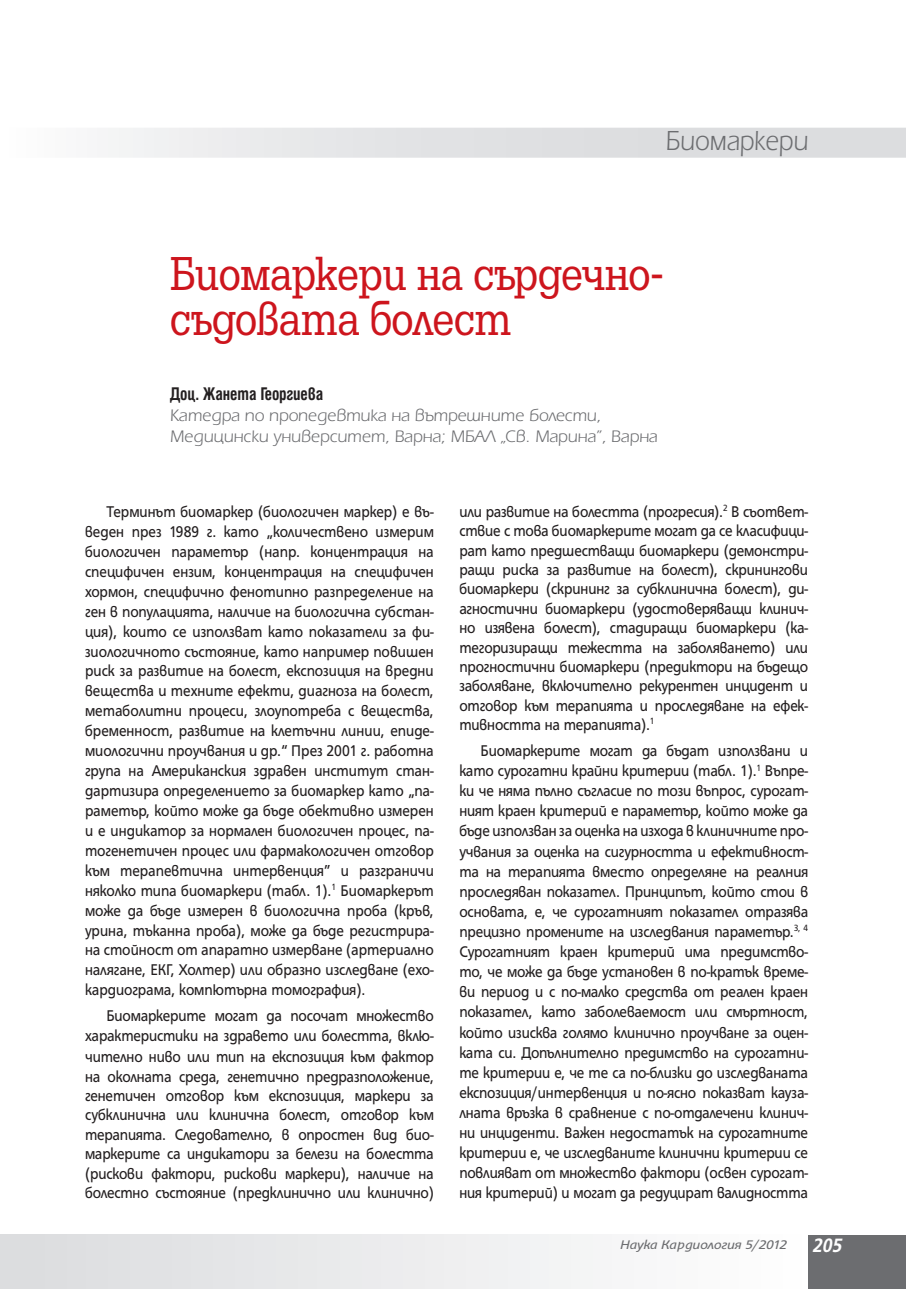
<style>
.page{position:relative;width:906px;height:1289px;background:#fff}
.page>*{position:absolute;margin:0;border:0;box-sizing:border-box;transform-origin:0 0}
.t1{font:50.4px/45px "Egyptian Bg";color:#cd151d;scale:.83 1}
.t2{font:300 29.7px "Erika Bg";color:#6c6d70;scale:.91 1}
.t3{font:italic 700 21px "HS Grotesk Bg";color:#fff;scale:.9 1}
.t4{font:700 condensed 19.8px "Helen Bg";color:#231f20;scale:.91 1}
.t5{font:300 18px/21px "Erika Bg";color:#6c6d70}
.t6{font:16.8px/20px "HS Grotesk Bg";letter-spacing:-.01em;color:#231f20;text-align:justify;scale:.9 1}
.t7{font:italic 13.5px "HS Grotesk Bg";letter-spacing:-.01em;color:#6c6d70;scale:1.1 1}
</style>
<div class="page">
<div style="left:0;top:1234px;width:808px;height:54px;background:linear-gradient(to right,#dadcde,#fefefe)"></div>
<div style="left:808px;top:1234px;width:98px;height:54px;background:#6c6d70"></div>
<div style="left:1px;top:128px;width:905px;height:30px;background:linear-gradient(to right,#f5f6f6,#d5d6d8)"></div>
<h2 class="t2" style="left:666px;top:131px;width:158px">Биомаркери</h2>
<h1 class="t1" style="left:170px;top:255px;width:596px">Биомаркери на сърдечно&shy;съдовата болест</h1>
<p class="t4" style="left:170px;top:387px;width:170px">Доц. Жанета Георгиева</p>
<p class="t5" style="left:170px;top:406px;width:489px">Катедра по пропедевтика на вътрешните болести,<br>Медицински университет, Варна; МБАЛ „Св. Марина”, Варна</p>
<p class="t6" style="left:85px;top:503px;width:389px;text-indent:21px">Терминът биомаркер (биологичен маркер) е въ&shy;веден през 1989 г. като „количествено измерим биологичен параметър (напр. концентрация на специфичен ензим, концентрация на специфичен хормон, специфично фенотипно разпределение на ген в популацията, наличие на биологична субстан&shy;ция), които се използват като показатели за фи&shy;зиологичното състояние, като например повишен риск за развитие на болест, експозиция на вредни вещества и техните ефекти, диагноза на болест, метаболитни процеси, злоупотреба с вещества, бременност, развитие на клетъчни линии, епиде&shy;миологични проучвания и др.“ През 2001 г. работна група на Американския здравен институт стан&shy;дартизира определението за био маркер като „па&shy;раметър, който може да бъде обективно измерен и е индикатор за нормален биологичен процес, па&shy;тогенетичен процес или фармакологичен отговор към терапевтична интервенция” и разграничи няколко типа биомаркери (табл. 1).<sup>1</sup> Биомаркерът може да бъде измерен в биологична проба (кръв, урина, тъканна проба), може да бъде регистрира&shy;на стойност от апаратно измерване (артериално налягане, ЕКГ, Холтер) или образно изследване (ехо&shy;кардиограма, компютърна томография).</p>
<p class="t6" style="left:85px;top:1007px;width:389px;text-indent:21px">Биомаркерите могат да посочат множество характеристики на здравето или болестта, вклю&shy;чително ниво или тип на експозиция към фактор на околната среда, генетично предразположение, генетичен отговор към експозиция, маркери за субклинична или клинична болест, отговор към терапията. Следователно, в опростен вид био&shy;маркерите са индикатори за белези на болестта (рискови фактори, рискови маркери), наличие на болестно състояние (предклинично или клинично)</p>
<p class="t6" style="left:459px;top:503px;width:389px;line-height:19.4px">или развитие на болестта (прогресия).<sup>2</sup> В съответ&shy;ствие с това биомаркерите могат да се класифици&shy;рат като предшестващи биомаркери (демонстри&shy;ращи риска за развитие на болест), скринингови биомаркери (скрининг за субклинична болест), ди&shy;агностични биомаркери (удостоверяващи клинич&shy;но изявена болест), стадиращи биомаркери (ка&shy;тегоризиращи тежестта на заболяването) или прогностични биомаркери (предиктори на бъдещо заболяване, включително рекурентен инцидент и отговор към терапията и проследяване на ефек&shy;тивността на терапията).<sup>1</sup></p>
<p class="t6" style="left:459px;top:742px;width:389px;text-indent:21px">Биомаркерите могат да бъдат използвани и като сурогатни крайни критерии (табл. 1).<sup>1</sup> Въпре&shy;ки че няма пълно съгласие по този въпрос, сурогат&shy;ният краен критерий е параметър, който може да бъде използван за оценка на изхода в клиничните про&shy;учвания за оценка на сигурността и ефективност&shy;та на терапията вместо определяне на реалния проследяван показател. Принципът, който стои в основата, е, че сурогатният показател отразява прецизно промените на изследвания параметър.<sup>3,</sup> <sup>4<br></sup>Сурогатният краен критерий има предимство&shy;то, че може да бъде установен в по-кратък време&shy;ви период и с по-малко средства от реален краен показател, като заболеваемост или смъртност, който изисква голямо клинично проучване за оцен&shy;ката си. Допълнително предимство на сурогатни&shy;те критерии е, че те са по-близки до изследваната експозиция/интервенция и по-ясно показват кауза&shy;лната връзка в сравнение с по-отдалечени клинич&shy;ни инциденти. Важен недостатък на сурогатните критерии е, че изследваните клинични критерии се повлияват от множество фактори (освен сурогат&shy;ния критерий) и могат да редуцират валидността</p>
<p class="t7" style="left:620px;top:1239px;width:153px">Наука Кардиология 5/2012</p>
<p class="t3" style="left:813px;top:1237px;width:34px">205</p>
</div>
